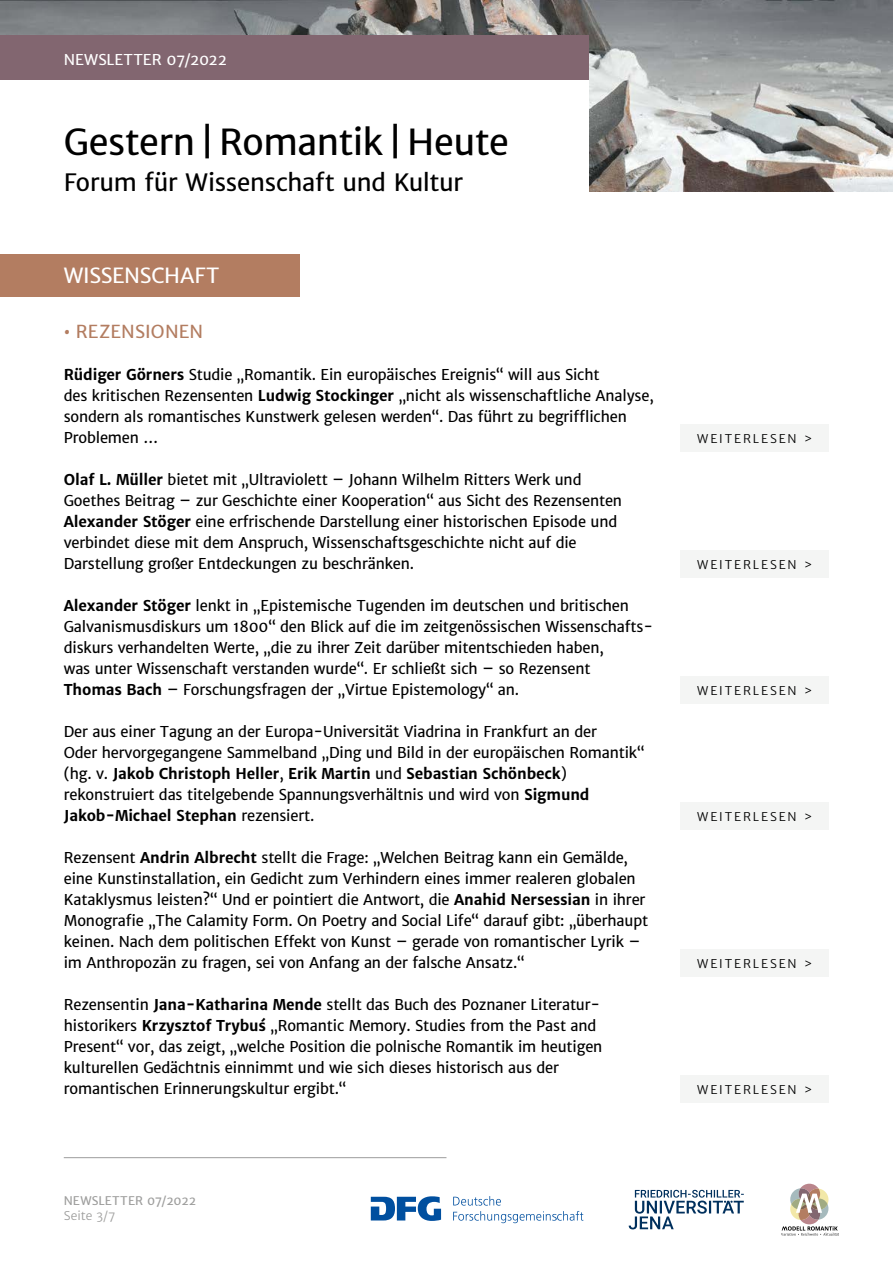
<style>
.page{position:relative;width:893px;height:1263px;background:#fff}
.page>*{position:absolute;margin:0;border:0;box-sizing:border-box;transform-origin:0 0}
.t1{font:36px "Merriweather Sans";letter-spacing:-.015em;color:#000}
.t2{font:24px "Merriweather Sans";letter-spacing:-.015em;color:#000}
.t3{font:21px "Merriweather Sans";letter-spacing:-.015em;color:#fff}
.t4{font:18px "Merriweather Sans";letter-spacing:.005em;color:#b37d61}
.t5{font:15px/21px "Merriweather Sans";letter-spacing:-.01em;color:#000}
.t6{font:15px "Merriweather Sans";letter-spacing:-.005em;color:#fff}
.t7{font:12px "Merriweather Sans";letter-spacing:.155em;color:#000}
.t8{font:12px "Merriweather Sans";letter-spacing:.005em;color:#9d9d9c}
.t9{font:12px "Merriweather Sans";letter-spacing:.005em;color:#9d9d9c}
.s1{font-weight:700}
</style>
<div class="page">
<img style="left:0;top:0;width:893px;height:191px">
<div style="left:0;top:35px;width:589px;height:111px;background:#826670"></div>
<div style="left:0;top:81px;width:589px;height:118px;background:#fff"></div>
<svg style="left:629px;top:1190px;width:115px;height:39px"></svg>
<svg style="left:371px;top:1196px;width:70px;height:25px"></svg>
<svg style="left:453px;top:1196px;width:48px;height:9px"></svg>
<svg style="left:453px;top:1211px;width:130px;height:12px"></svg>
<svg style="left:781px;top:1184px;width:58px;height:51px"></svg>
<hr style="left:64px;top:1157px;width:382px;height:1px;background:#9d9d9c">
<div style="left:0;top:254px;width:300px;height:42px;background:#b37d61"></div>
<div style="left:680px;top:424px;width:149px;height:28px;background:#f4f5f4"></div>
<div style="left:680px;top:550px;width:149px;height:28px;background:#f4f5f4"></div>
<div style="left:680px;top:676px;width:149px;height:28px;background:#f4f5f4"></div>
<div style="left:680px;top:802px;width:149px;height:28px;background:#f4f5f4"></div>
<div style="left:680px;top:949px;width:149px;height:28px;background:#f4f5f4"></div>
<div style="left:680px;top:1075px;width:149px;height:28px;background:#f4f5f4"></div>
<p class="t6" style="left:64px;top:50px;width:165px">NEWSLETTER 07/2022</p>
<h1 class="t1" style="left:64px;top:119px;width:447px">Gestern|Romantik|Heute</h1>
<h2 class="t2" style="left:64px;top:167px;width:401px">Forum für Wissenschaft und Kultur</h2>
<h3 class="t3" style="left:64px;top:262px;width:157px">WISSENSCHAFT</h3>
<p class="t4" style="left:64px;top:320px;width:141px"><sup>.</sup> REZENSIONEN</p>
<p class="t5" style="left:64px;top:364px;width:591px"><span class="s1">Rüdiger Görners</span> Studie „Romantik. Ein europäisches Ereignis“ will aus Sicht<br>des kritischen Rezensenten <span class="s1">Ludwig Stockinger</span> „nicht als wissenschaftliche Analyse, sondern als romantisches Kunstwerk gelesen werden“. Das führt zu begrifflichen Problemen …</p>
<p class="t5" style="left:64px;top:469px;width:560px"><span class="s1">Olaf L. Müller</span> bietet mit „Ultraviolett – Johann Wilhelm Ritters Werk und Goethes Beitrag – zur Geschichte einer Kooperation“ aus Sicht des Rezensenten <span class="s1">Alexander Stöger</span> eine erfrischende Darstellung einer historischen Episode und verbindet diese mit dem Anspruch, Wissenschaftsgeschichte nicht auf die Darstellung großer Entdeckungen zu beschränken.</p>
<p class="t5" style="left:64px;top:595px;width:591px"><span class="s1">Alexander Stöger</span> lenkt in „Epistemische Tugenden im deutschen und britischen Galvanismusdiskurs um 1800“ den Blick auf die im zeitgenössischen Wissenschafts&shy;diskurs verhandelten Werte, „die zu ihrer Zeit darüber mitentschieden haben,<br>was unter Wissenschaft verstanden wurde“. Er schließt sich – so Rezensent<br><span class="s1">Thomas Bach</span> – Forschungsfragen der „Virtue Epistemology“ an.</p>
<p class="t5" style="left:64px;top:721px;width:582px">Der aus einer Tagung an der Europa-Universität Viadrina in Frankfurt an der<br>Oder hervorgegangene Sammelband „Ding und Bild in der europäischen Romantik“ (hg. v. <span class="s1">Jakob Christoph Heller</span>, <span class="s1">Erik Martin</span> und <span class="s1">Sebastian Schönbeck</span>) rekonstruiert das titelgebende Spannungsverhältnis und wird von <span class="s1">Sigmund Jakob-Michael Stephan</span> rezensiert.</p>
<p class="t5" style="left:64px;top:847px;width:586px">Rezensent <span class="s1">Andrin Albrecht</span> stellt die Frage: „Welchen Beitrag kann ein Gemälde, eine Kunstinstallation, ein Gedicht zum Verhindern eines immer realeren globalen Kataklysmus leisten?“ Und er pointiert die Antwort, die <span class="s1">Anahid Nersessian</span> in ihrer Monografie „The Calamity Form. On Poetry and Social Life“ darauf gibt: „überhaupt keinen. Nach dem politischen Effekt von Kunst – gerade von romantischer Lyrik – im Anthropozän zu fragen, sei von Anfang an der falsche Ansatz.“</p>
<p class="t5" style="left:64px;top:994px;width:540px">Rezensentin <span class="s1">Jana-Katharina Mende</span> stellt das Buch des Poznaner Literatur&shy;historikers <span class="s1">Krzysztof Trybuś</span> „Romantic Memory. Studies from the Past and Present“ vor, das zeigt, „welche Position die polnische Romantik im heutigen kulturellen Gedächtnis einnimmt und wie sich dieses historisch aus der romantischen Erinnerungskultur ergibt.“</p>
<p class="t8" style="left:64px;top:1193px;width:134px">NEWSLETTER 07/2022</p>
<p class="t9" style="left:64px;top:1209px;width:53px">Seite 3/7</p>
<p class="t7" style="left:697px;top:432px;width:116px">WEITERLESEN &gt;</p>
<p class="t7" style="left:697px;top:558px;width:116px">WEITERLESEN &gt;</p>
<p class="t7" style="left:697px;top:684px;width:116px">WEITERLESEN &gt;</p>
<p class="t7" style="left:697px;top:810px;width:116px">WEITERLESEN &gt;</p>
<p class="t7" style="left:697px;top:957px;width:116px">WEITERLESEN &gt;</p>
<p class="t7" style="left:697px;top:1083px;width:116px">WEITERLESEN &gt;</p>
</div>
